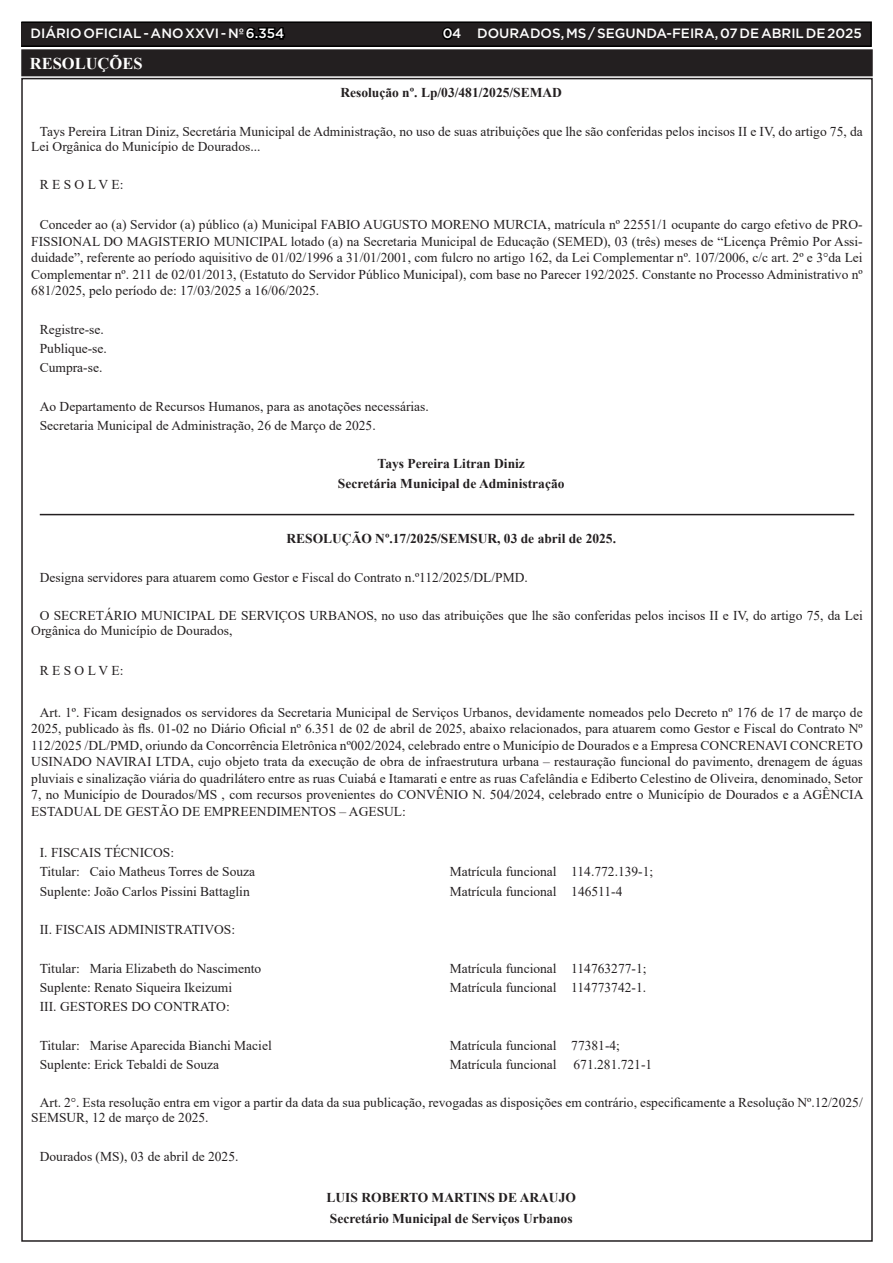
<style>
.page{position:relative;width:893px;height:1263px;background:#fff}
.page>*{position:absolute;margin:0;border:0;box-sizing:border-box;transform-origin:0 0}
.TEXTO{font:700 16.5px "Times New Roman";color:#fff}
.TEXTO-2{font:13.5px/16.5px "Times New Roman";color:#231f20}
.TEXTO-3{font:700 13.5px "Times New Roman";color:#231f20}
.t1{font:500 13.5px "Gotham";color:#fff}
.s1{color:#000}
</style>
<div class="page">
<div style="left:21px;top:22px;width:850px;height:24px;background:#231f20"></div>
<div style="left:21px;top:21px;width:851px;height:26px;border:2px solid #000"></div>
<hr style="left:40px;top:514px;width:814px;height:1px;background:#231f20">
<div style="left:23px;top:51px;width:848px;height:23px;background:#231f20"></div>
<div style="left:21px;top:49px;width:852px;height:27px;border:4px solid #231f20"></div>
<p class="t1" style="left:31px;top:25px;width:255px">DIÁRIO OFICIAL - ANO XXVI - Nº <span class="s1">6.354</span></p>
<p class="t1" style="left:443px;top:25px;width:421px"><span class="s1">0</span>4 DOURADOS, MS / SEGUNDA-FEIRA, 07 DE ABRIL DE 2025</p>
<p class="TEXTO" style="left:30px;top:52px;width:114px">RESOLUÇÕES</p>
<p class="TEXTO-3" style="left:340px;top:83px;width:223px">Resolução nº. Lp/03/481/2025/SEMAD</p>
<p class="TEXTO-2" style="left:31px;top:123px;width:833px;line-height:15px;text-indent:9px">Tays Pereira Litran Diniz, Secretária Municipal de Administração, no uso de suas atribuições que lhe são conferidas pelos incisos II e IV, do artigo 75, da<br>Lei Orgânica do Município de Dourados...</p>
<p class="TEXTO-2" style="left:40px;top:176px;width:85px">R E S O L V E:</p>
<p class="TEXTO-2" style="left:31px;top:216px;width:833px;text-align:justify;text-indent:9px">Conceder ao (a) Servidor (a) público (a) Municipal FABIO AUGUSTO MORENO MURCIA, matrícula nº 22551/1 ocupante do cargo efetivo de PRO-FISSIONAL DO MAGISTERIO MUNICIPAL lotado (a) na Secretaria Municipal de Educação (SEMED), 03 (três) meses de “Licença Prêmio Por Assi&shy;duidade”, referente ao período aquisitivo de 01/02/1996 a 31/01/2001, com fulcro no artigo 162, da Lei Complementar nº. 107/2006, c/c art. 2º e 3°da Lei Complementar nº. 211 de 02/01/2013, (Estatuto do Servidor Público Municipal), com base no Parecer 192/2025. Constante no Processo Administrativo nº 681/2025, pelo período de: 17/03/2025 a 16/06/2025.</p>
<p class="TEXTO-2" style="left:40px;top:320px;width:66px">Registre-se.</p>
<p class="TEXTO-2" style="left:40px;top:340px;width:69px">Publique-se.</p>
<p class="TEXTO-2" style="left:40px;top:359px;width:64px">Cumpra-se.</p>
<p class="TEXTO-2" style="left:40px;top:397px;width:391px">Ao Departamento de Recursos Humanos, para as anotações necessárias.</p>
<p class="TEXTO-2" style="left:40px;top:417px;width:337px">Secretaria Municipal de Administração, 26 de Março de 2025.</p>
<p class="TEXTO-3" style="left:378px;top:454px;width:149px">Tays Pereira Litran Diniz</p>
<p class="TEXTO-3" style="left:338px;top:473px;width:228px">Secretária Municipal de Administração</p>
<p class="TEXTO-3" style="left:286px;top:529px;width:331px">RESOLUÇÃO Nº.17/2025/SEMSUR, 03 de abril de 2025.</p>
<p class="TEXTO-2" style="left:40px;top:568px;width:490px">Designa servidores para atuarem como Gestor e Fiscal do Contrato n.º112/2025/DL/PMD.</p>
<p class="TEXTO-2" style="left:31px;top:608px;width:833px;line-height:15px;text-indent:9px">O SECRETÁRIO MUNICIPAL DE SERVIÇOS URBANOS, no uso das atribuições que lhe são conferidas pelos incisos II e IV, do artigo 75, da Lei<br>Orgânica do Município de Dourados,</p>
<p class="TEXTO-2" style="left:40px;top:662px;width:85px">R E S O L V E:</p>
<p class="TEXTO-2" style="left:31px;top:703px;width:834px;text-align:justify;text-indent:9px">Art. 1º. Ficam designados os servidores da Secretaria Municipal de Serviços Urbanos, devidamente nomeados pelo Decreto nº 176 de 17 de março de 2025, publicado às fls. 01-02 no Diário Oficial nº 6.351 de 02 de abril de 2025, abaixo relacionados, para atuarem como Gestor e Fiscal do Contrato Nº 112/2025 /DL/PMD, oriundo da Concorrência Eletrônica nº002/2024, celebrado entre o Município de Dourados e a Empresa CONCRENAVI CONCRETO USINADO NAVIRAI LTDA, cujo objeto trata da execução de obra de infraestrutura urbana – restauração funcional do pavimento, drenagem de águas pluviais e sinalização viária do quadrilátero entre as ruas Cuiabá e Itamarati e entre as ruas Cafelândia e Ediberto Celestino de Oliveira, denominado, Setor 7, no Município de Dourados/MS , com recursos provenientes do CONVÊNIO N. 504/2024, celebrado entre o Município de Dourados e a AGÊNCIA ESTADUAL DE GESTÃO DE EMPREENDIMENTOS – AGESUL:</p>
<p class="TEXTO-2" style="left:40px;top:844px;width:136px">I. FISCAIS TÉCNICOS:</p>
<p class="TEXTO-2" style="left:40px;top:863px;width:217px">Titular: Caio Matheus Torres de Souza</p>
<p class="TEXTO-2" style="left:450px;top:863px;width:205px">Matrícula funcional 114.772.139-1;</p>
<p class="TEXTO-2" style="left:40px;top:882px;width:212px">Suplente: João Carlos Pissini Battaglin</p>
<p class="TEXTO-2" style="left:450px;top:882px;width:174px">Matrícula funcional 146511-4</p>
<p class="TEXTO-2" style="left:40px;top:921px;width:197px">II. FISCAIS ADMINISTRATIVOS:</p>
<p class="TEXTO-2" style="left:40px;top:959px;width:223px">Titular: Maria Elizabeth do Nascimento</p>
<p class="TEXTO-2" style="left:450px;top:959px;width:198px">Matrícula funcional 114763277-1;</p>
<p class="TEXTO-2" style="left:40px;top:979px;width:194px">Suplente: Renato Siqueira Ikeizumi</p>
<p class="TEXTO-2" style="left:450px;top:979px;width:198px">Matrícula funcional 114773742-1.</p>
<p class="TEXTO-2" style="left:40px;top:998px;width:192px">III. GESTORES DO CONTRATO:</p>
<p class="TEXTO-2" style="left:40px;top:1036px;width:233px">Titular: Marise Aparecida Bianchi Maciel</p>
<p class="TEXTO-2" style="left:450px;top:1036px;width:172px">Matrícula funcional 77381-4;</p>
<p class="TEXTO-2" style="left:40px;top:1056px;width:181px">Suplente: Erick Tebaldi de Souza</p>
<p class="TEXTO-2" style="left:450px;top:1056px;width:108px">Matrícula funcional</p>
<p class="TEXTO-2" style="left:573px;top:1056px;width:80px">671.281.721-1</p>
<p class="TEXTO-2" style="left:31px;top:1095px;width:833px;line-height:15px;text-indent:9px">Art. 2°. Esta resolução entra em vigor a partir da data da sua publicação, revogadas as disposições em contrário, especificamente a Resolução Nº.12/2025/<br>SEMSUR, 12 de março de 2025.</p>
<p class="TEXTO-2" style="left:40px;top:1148px;width:200px">Dourados (MS), 03 de abril de 2025.</p>
<p class="TEXTO-3" style="left:327px;top:1188px;width:251px">LUIS ROBERTO MARTINS DE ARAUJO</p>
<p class="TEXTO-3" style="left:330px;top:1209px;width:244px">Secretário Municipal de Serviços Urbanos</p>
</div>
